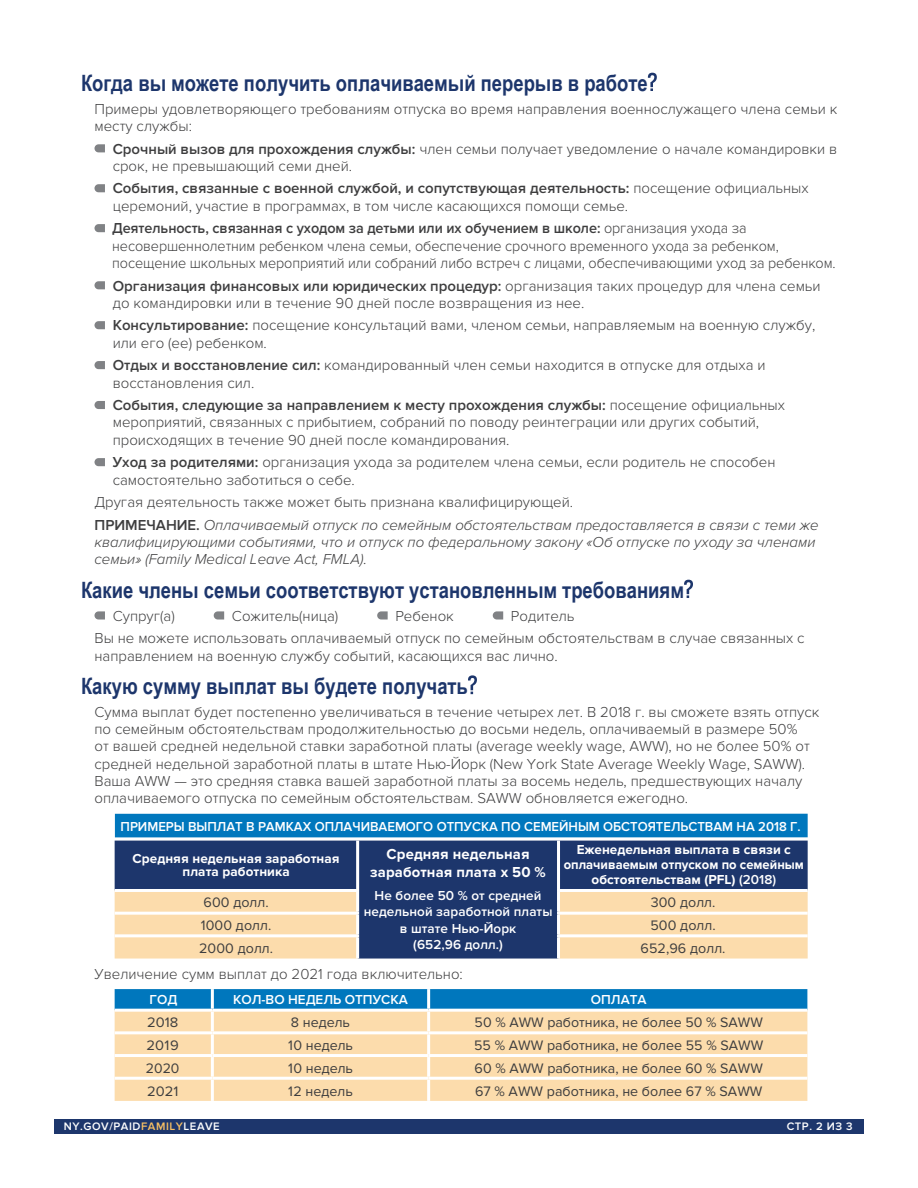
<style>
.page{position:relative;width:918px;height:1188px;background:#fff}
.page>*{position:absolute;margin:0;border:0;box-sizing:border-box;transform-origin:0 0}
.PFL_Question{font:700 22.5px "Arial Narrow";color:#1d366c}
.PFL_Body_Copy{font:300 15px/17.2px "Proxima Nova";color:#3e3e3f}
.PFL_Body_Copy-2{font:300 15px/17.2px "Proxima Nova";color:#3e3e3f;scale:.96 1}
.t1{font:italic 300 15px/17.2px "Proxima Nova";color:#3e3e3f}
.t2{font:700 15px/18px "Proxima Nova";letter-spacing:.01em;color:#fff;text-align:center}
.t3{font:14.25px "Proxima Nova";color:#3e3e3f}
.t4{font:600 13.5px/16.5px "Proxima Nova";color:#fff;text-align:center}
.t5{font:700 13.5px/15px "Proxima Nova";color:#fff;text-align:center}
.t6{font:600 11.25px "Proxima Nova";letter-spacing:.05em;color:#fff}
.s1{font-weight:600}
.s2{font-weight:600;font-style:normal}
.s3{color:#f9c063}
</style>
<div class="page">
<div style="left:54px;top:1119px;width:810px;height:15px;background:#1d366c"></div>
<svg style="left:648px;top:73px;width:9px;height:18px"></svg>
<svg style="left:94px;top:144px;width:11px;height:8px"></svg>
<svg style="left:94px;top:184px;width:11px;height:8px"></svg>
<svg style="left:94px;top:224px;width:11px;height:8px"></svg>
<svg style="left:94px;top:281px;width:11px;height:8px"></svg>
<svg style="left:94px;top:321px;width:11px;height:8px"></svg>
<svg style="left:94px;top:361px;width:11px;height:8px"></svg>
<svg style="left:94px;top:401px;width:11px;height:8px"></svg>
<svg style="left:94px;top:458px;width:11px;height:8px"></svg>
<svg style="left:684px;top:580px;width:9px;height:18px"></svg>
<svg style="left:94px;top:611px;width:11px;height:9px"></svg>
<svg style="left:214px;top:611px;width:10px;height:9px"></svg>
<svg style="left:377px;top:611px;width:11px;height:9px"></svg>
<svg style="left:493px;top:611px;width:10px;height:9px"></svg>
<svg style="left:468px;top:675px;width:9px;height:19px"></svg>
<div style="left:115px;top:814px;width:693px;height:23px;background:#0077bd"></div>
<div style="left:115px;top:841px;width:693px;height:49px;background:#1d366c"></div>
<svg style="left:115px;top:890px;width:693px;height:69px;background:#b6a899"></svg>
<hr style="left:356px;top:841px;width:3px;height:48px;background:#fff">
<hr style="left:557px;top:841px;width:3px;height:48px;background:#fff">
<hr style="left:115px;top:889px;width:244px;height:3px;background:#fff">
<hr style="left:557px;top:889px;width:251px;height:3px;background:#fff">
<hr style="left:356px;top:892px;width:3px;height:20px;background:#fff">
<hr style="left:557px;top:892px;width:3px;height:20px;background:#fff">
<hr style="left:115px;top:912px;width:244px;height:3px;background:#fff">
<hr style="left:356px;top:915px;width:3px;height:19px;background:#fff">
<hr style="left:557px;top:912px;width:251px;height:3px;background:#fff">
<hr style="left:557px;top:915px;width:3px;height:19px;background:#fff">
<hr style="left:115px;top:934px;width:244px;height:3px;background:#fff">
<hr style="left:356px;top:937px;width:3px;height:22px;background:#fff">
<hr style="left:557px;top:934px;width:251px;height:3px;background:#fff">
<hr style="left:557px;top:937px;width:3px;height:22px;background:#fff">
<svg style="left:115px;top:989px;width:692px;height:20px;background:#0579be"></svg>
<div style="left:115px;top:1012px;width:692px;height:89px;background:#fcdcac"></div>
<hr style="left:211px;top:989px;width:3px;height:20px;background:#fff">
<hr style="left:427px;top:989px;width:3px;height:20px;background:#fff">
<hr style="left:211px;top:1012px;width:3px;height:19px;background:#fff">
<hr style="left:427px;top:1012px;width:3px;height:19px;background:#fff">
<hr style="left:115px;top:1031px;width:97px;height:3px;background:#fff">
<hr style="left:212px;top:1031px;width:217px;height:3px;background:#fff">
<hr style="left:211px;top:1034px;width:3px;height:20px;background:#fff">
<hr style="left:429px;top:1031px;width:378px;height:3px;background:#fff">
<hr style="left:427px;top:1034px;width:3px;height:20px;background:#fff">
<hr style="left:115px;top:1054px;width:97px;height:3px;background:#fff">
<hr style="left:212px;top:1054px;width:217px;height:3px;background:#fff">
<hr style="left:211px;top:1057px;width:3px;height:20px;background:#fff">
<hr style="left:429px;top:1054px;width:378px;height:3px;background:#fff">
<hr style="left:427px;top:1057px;width:3px;height:20px;background:#fff">
<hr style="left:115px;top:1077px;width:97px;height:3px;background:#fff">
<hr style="left:212px;top:1077px;width:217px;height:3px;background:#fff">
<hr style="left:211px;top:1080px;width:3px;height:21px;background:#fff">
<hr style="left:429px;top:1077px;width:378px;height:3px;background:#fff">
<hr style="left:427px;top:1080px;width:3px;height:21px;background:#fff">
<p class="PFL_Question" style="left:81px;top:66px;width:568px">Когда вы можете получить оплачиваемый перерыв в работе</p>
<p class="PFL_Body_Copy" style="left:94px;top:100px;width:744px">Примеры удовлетворяющего требованиям отпуска во время направления военнослужащего члена семьи к месту службы:</p>
<p class="PFL_Body_Copy" style="left:113px;top:140px;width:726px"><span class="s1">Срочный вызов для прохождения службы:</span> член семьи получает уведомление о начале командировки в срок, не превышающий семи дней.</p>
<p class="PFL_Body_Copy" style="left:113px;top:180px;width:697px"><span class="s1">События, связанные с военной службой, и сопутствующая деятельность:</span> посещение официальных церемоний, участие в программах, в том числе касающихся помощи семье.</p>
<p class="PFL_Body_Copy-2" style="left:112px;top:220px;width:755px"><span class="s1">Деятельность, связанная с уходом за детьми или их обучением в школе:</span> организация ухода за несовершеннолетним ребенком члена семьи, обеспечение срочного временного ухода за ребенком, посещение школьных мероприятий или собраний либо встреч с лицами, обеспечивающими уход за ребенком.</p>
<p class="PFL_Body_Copy" style="left:113px;top:277px;width:709px"><span class="s1">Организация финансовых или юридических процедур:</span> организация таких процедур для члена семьи до командировки или в течение 90 дней после возвращения из нее.</p>
<p class="PFL_Body_Copy" style="left:113px;top:317px;width:704px"><span class="s1">Консультирование:</span> посещение консультаций вами, членом семьи, направляемым на военную службу, или его (ее) ребенком.</p>
<p class="PFL_Body_Copy" style="left:113px;top:357px;width:654px"><span class="s1">Отдых и восстановление сил:</span> командированный член семьи находится в отпуске для отдыха и восстановления сил.</p>
<p class="PFL_Body_Copy" style="left:113px;top:397px;width:674px"><span class="s1">События, следующие за направлением к месту прохождения службы:</span> посещение официальных мероприятий, связанных с прибытием, собраний по поводу реинтеграции или других событий, происходящих в течение 90 дней после командирования.</p>
<p class="PFL_Body_Copy" style="left:113px;top:454px;width:664px"><span class="s1">Уход за родителями:</span> организация ухода за родителем члена семьи, если родитель не способен самостоятельно заботиться о себе.</p>
<p class="PFL_Body_Copy" style="left:94px;top:494px;width:480px">Другая деятельность также может быть признана квалифицирующей.</p>
<p class="t1" style="left:94px;top:517px;width:726px"><span class="s2">ПРИМЕЧАНИЕ.</span> Оплачиваемый отпуск по семейным обстоятельствам предоставляется в связи с теми же квалифицирующими событиями, что и отпуск по федеральному закону «Об отпуске по уходу за членами семьи» (Family Medical Leave Act, FMLA).</p>
<p class="PFL_Question" style="left:81px;top:573px;width:605px">Какие члены семьи соответствуют установленным требованиям</p>
<p class="PFL_Body_Copy" style="left:113px;top:607px;width:64px">Супруг(а)</p>
<p class="PFL_Body_Copy" style="left:232px;top:607px;width:108px">Сожитель(ница)</p>
<p class="PFL_Body_Copy" style="left:395px;top:607px;width:60px">Ребенок</p>
<p class="PFL_Body_Copy" style="left:511px;top:607px;width:65px">Родитель</p>
<p class="PFL_Body_Copy" style="left:94px;top:630px;width:712px">Вы не можете использовать оплачиваемый отпуск по семейным обстоятельствам в случае связанных с направлением на военную службу событий, касающихся вас лично.</p>
<p class="PFL_Question" style="left:81px;top:669px;width:388px">Какую сумму выплат вы будете получать</p>
<p class="PFL_Body_Copy" style="left:94px;top:703px;width:726px">Сумма выплат будет постепенно увеличиваться в течение четырех лет. В 2018 г. вы сможете взять отпуск по семейным обстоятельствам продолжительностью до восьми недель, оплачиваемый в размере 50%<br>от вашей средней недельной ставки заработной платы (average weekly wage, AWW), но не более 50% от средней недельной заработной платы в штате Нью-Йорк (New York State Average Weekly Wage, SAWW).<br>Ваша AWW — это средняя ставка вашей заработной платы за восемь недель, предшествующих началу оплачиваемого отпуска по семейным обстоятельствам. SAWW обновляется ежегодно.</p>
<p class="t4" style="left:121px;top:818px;width:682px">ПРИМЕРЫ ВЫПЛАТ В РАМКАХ ОПЛАЧИВАЕМОГО ОТПУСКА ПО СЕМЕЙНЫМ ОБСТОЯТЕЛЬСТВАМ НА 2018 Г.</p>
<p class="t5" style="left:133px;top:852px;width:209px;line-height:13.5px">Средняя недельная заработная плата работника</p>
<p class="t2" style="left:370px;top:845px;width:177px">Средняя недельная заработная плата x 50 %</p>
<p class="t4" style="left:364px;top:887px;width:190px">Не более 50 % от средней недельной заработной платы в штате Нью-Йорк</p>
<p class="t4" style="left:413px;top:937px;width:91px">(652,96 долл.)</p>
<p class="t5" style="left:564px;top:843px;width:242px">Еженедельная выплата в связи с оплачиваемым отпуском по семейным обстоятельствам (PFL) <span class="s1">(2018)</span></p>
<p class="t3" style="left:204px;top:895px;width:67px">600 долл.</p>
<p class="t3" style="left:651px;top:895px;width:66px">300 долл.</p>
<p class="t3" style="left:201px;top:917px;width:72px">1000 долл.</p>
<p class="t3" style="left:650px;top:917px;width:67px">500 долл.</p>
<p class="t3" style="left:199px;top:940px;width:76px">2000 долл.</p>
<p class="t3" style="left:641px;top:940px;width:86px">652,96 долл.</p>
<p class="PFL_Body_Copy" style="left:94px;top:966px;width:370px">Увеличение сумм выплат до 2021 года включительно:</p>
<p class="t4" style="left:150px;top:991px;width:29px">ГОД</p>
<p class="t4" style="left:233px;top:991px;width:176px">КОЛ-ВО НЕДЕЛЬ ОТПУСКА</p>
<p class="t4" style="left:591px;top:991px;width:57px">ОПЛАТА</p>
<p class="t3" style="left:147px;top:1014px;width:33px">2018</p>
<p class="t3" style="left:291px;top:1014px;width:61px">8 недель</p>
<p class="t3" style="left:475px;top:1014px;width:290px">50 % AWW работника, не более 50 % SAWW</p>
<p class="t3" style="left:147px;top:1037px;width:34px">2019</p>
<p class="t3" style="left:288px;top:1037px;width:67px">10 недель</p>
<p class="t3" style="left:474px;top:1037px;width:291px">55 % AWW работника, не более 55 % SAWW</p>
<p class="t3" style="left:146px;top:1060px;width:35px">2020</p>
<p class="t3" style="left:288px;top:1060px;width:67px">10 недель</p>
<p class="t3" style="left:475px;top:1060px;width:290px">60 % AWW работника, не более 60 % SAWW</p>
<p class="t3" style="left:147px;top:1083px;width:33px">2021</p>
<p class="t3" style="left:288px;top:1083px;width:66px">12 недель</p>
<p class="t3" style="left:475px;top:1083px;width:289px">67 % AWW работника, не более 67 % SAWW</p>
<p class="t6" style="left:64px;top:1120px;width:158px">NY.GOV/PAID<span class="s3">FAMILY</span>LEAVE</p>
<p class="t6" style="left:787px;top:1120px;width:68px">СТР. 2 ИЗ 3</p>
</div>
